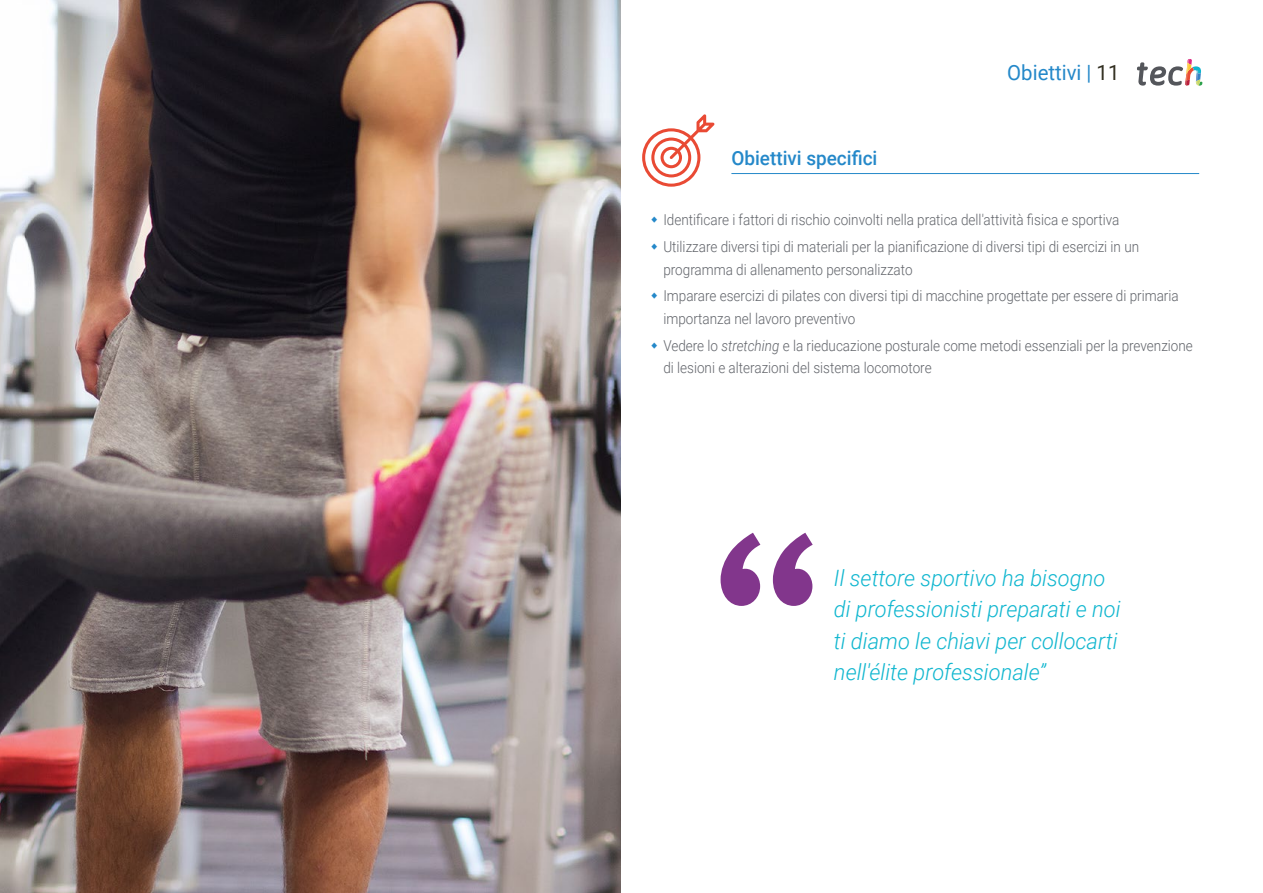
<style>
.page{position:relative;width:1263px;height:893px;background:#fff}
.page>*{position:absolute;margin:0;border:0;box-sizing:border-box;transform-origin:0 0}
.t1{font:italic 300 22.5px/31.5px "Roboto";color:#0fb6cf}
.t2{font:21px "Roboto";color:#2488c9}
.t3{font:500 19.5px "Roboto";color:#2488c9}
.t4{font:300 15px/26.7px "Roboto";color:#61646a;scale:.9 1}
.s1{color:#312e20}
.s2{font-style:italic}
</style>
<div class="page">
<img style="left:0;top:0;width:621px;height:893px">
<svg style="left:1137px;top:59px;width:65px;height:27px"></svg>
<svg style="left:720px;top:533px;width:93px;height:73px"></svg>
<hr style="left:731px;top:173px;width:468px;height:1px;background:#2488c9">
<svg style="left:642px;top:114px;width:72px;height:73px"></svg>
<h3 class="t3" style="left:731px;top:145px;width:147px">Obiettivi specifici</h3>
<h2 class="t2" style="left:1007px;top:57px;width:114px">Obiettivi | <span class="s1">11</span></h2>
<p class="t4" style="left:663px;top:206px;width:530px">Identificare i fattori di rischio coinvolti nella pratica dell'attività fisica e sportiva<br>Utilizzare diversi tipi di materiali per la pianificazione di diversi tipi di esercizi in un</p>
<p class="t4" style="left:663px;top:255px;width:574px">programma di allenamento personalizzato<br>Imparare esercizi di pilates con diversi tipi di macchine progettate per essere di primaria</p>
<p class="t4" style="left:663px;top:305px;width:590px">importanza nel lavoro preventivo<br>Vedere lo <span class="s2">stretching</span> e la rieducazione posturale come metodi essenziali per la prevenzione</p>
<p class="t4" style="left:663px;top:354px;width:300px">di lesioni e alterazioni del sistema locomotore</p>
<h1 class="t1" style="left:834px;top:561px;width:288px">Il settore sportivo ha bisogno di professionisti preparati e noi ti diamo le chiavi per collocarti nell'élite professionale”</h1>
</div>
